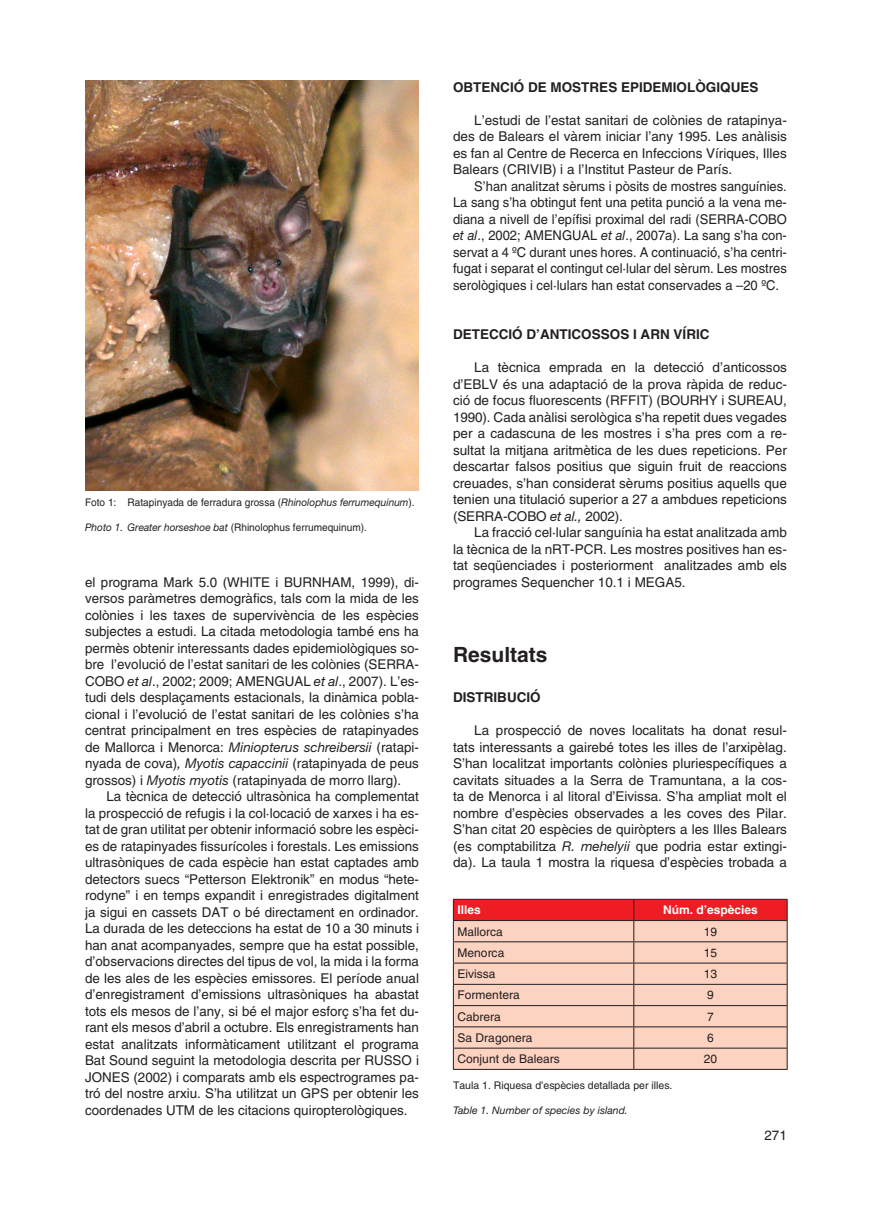
<style>
.page{position:relative;width:872px;height:1212px;background:#fff}
.page>*{position:absolute;margin:0;border:0;box-sizing:border-box;transform-origin:0 0}
.t1{font:700 21px "Helvetica LT Std";color:#231f20}
.t2{font:13.5px/16.5px "Helvetica LT Std";color:#231f20;text-align:justify}
.t3{font:13.5px/16.5px "Helvetica LT Std";color:#231f20;text-align:justify;scale:.96 1}
.t4{font:700 13.5px "Helvetica LT Std";color:#231f20}
.t5{font:12px "Helvetica LT Std";color:#231f20}
.t6{font:700 12px "Helvetica LT Std";color:#fff}
.t7{font:10.5px "Helvetica LT Std";color:#231f20;scale:.96 1}
.t8{font:10.5px "Helvetica LT Std";color:#231f20}
.t9{font:italic 10.5px "Helvetica Neue LT Std";color:#231f20}
.s1{font-family:"Helvetica Neue LT Std";font-style:italic}
</style>
<div class="page">
<img style="left:85px;top:81px;width:334px;height:409px">
<svg style="left:453px;top:899px;width:334px;height:170px;background:#eeb2a4"></svg>
<hr style="left:453px;top:1069px;width:181px;height:1px;background:#231f20">
<hr style="left:634px;top:1069px;width:153px;height:1px;background:#231f20">
<p class="t7" style="left:85px;top:496px;width:345px">Foto 1: Ratapinyada de ferradura grossa (<span class="s1">Rhinolophus ferrumequinum</span>).</p>
<p class="t7" style="left:85px;top:522px;width:295px"><span class="s1">Photo 1. Greater horseshoe bat</span> (Rhinolophus ferrumequinum).</p>
<p class="t2" style="left:85px;top:574px;width:335px">el programa Mark 5.0 (WHITE i BURNHAM, 1999), di&shy;versos paràmetres demogràfics, tals com la mida de les colònies i les taxes de supervivència de les espècies subjectes a estudi. La citada metodologia també ens ha permès obtenir interessants dades epidemiològiques so&shy;bre l’evolució de l’estat sanitari de les colònies (SERRA-COBO <span class="s1">et al</span>., 2002; 2009; AMENGUAL <span class="s1">et al</span>., 2007). L’es&shy;tudi dels desplaçaments estacionals, la dinàmica pobla&shy;cional i l’evolució de l’estat sanitari de les colònies s’ha centrat principalment en tres espècies de ratapinyades de Mallorca i Menorca: <span class="s1">Miniopterus schreibersii</span> (ratapi&shy;nyada de cova)<span class="s1">, Myotis capaccinii</span> (ratapinyada de peus grossos) i <span class="s1">Myotis myotis</span> (ratapinyada de morro llarg).</p>
<p class="t2" style="left:85px;top:788px;width:335px;text-indent:21px">La tècnica de detecció ultrasònica ha complementat la prospecció de refugis i la col·locació de xarxes i ha es&shy;tat de gran utilitat per obtenir informació sobre les espèci&shy;es de ratapinyades fissurícoles i forestals. Les emissions ultrasòniques de cada espècie han estat captades amb detectors suecs “Petterson Elektronik” en modus “hete&shy;rodyne” i en temps expandit i enregistrades digitalment ja sigui en cassets DAT o bé directament en ordinador.<br>La durada de les deteccions ha estat de 10 a 30 minuts i han anat acompanyades, sempre que ha estat possible, d’observacions directes del tipus de vol, la mida i la forma de les ales de les espècies emissores. El període anual d’enregistrament d’emissions ultrasòniques ha abastat tots els mesos de l’any, si bé el major esforç s’ha fet du&shy;rant els mesos d’abril a octubre. Els enregistraments han estat analitzats informàticament utilitzant el programa Bat Sound seguint la metodologia descrita per RUSSO i JONES (2002) i comparats amb els espectrogrames pa&shy;tró del nostre arxiu. S’ha utilitzat un GPS per obtenir les coordenades UTM de les citacions quiropterològiques.</p>
<p class="t4" style="left:453px;top:79px;width:20px">OBTENCIÓ</p>
<p class="t4" style="left:528px;top:79px;width:33px">DE MOSTRES</p>
<p class="t4" style="left:621px;top:79px;width:10px">EPIDEMIOL</p>
<p class="t4" style="left:695px;top:79px;width:46px">ÒGIQUES</p>
<p class="t2" style="left:453px;top:112px;width:335px;text-indent:21px">L’estudi de l’estat sanitari de colònies de ratapinya&shy;des de Balears el vàrem iniciar l’any 1995. Les anàlisis es fan al Centre de Recerca en Infeccions Víriques, Illes Balears (CRIVIB) i a l’Institut Pasteur de París.</p>
<p class="t3" style="left:453px;top:178px;width:349px;text-indent:21px">S’han analitzat sèrums i pòsits de mostres sanguínies.<br>La sang s’ha obtingut fent una petita punció a la vena me&shy;diana a nivell de l’epífisi proximal del radi (SERRA-COBO <span class="s1">et al</span>., 2002; AMENGUAL <span class="s1">et al</span>., 2007a). La sang s’ha con&shy;servat a 4 ºC durant unes hores. A continuació, s’ha centri&shy;fugat i separat el contingut cel·lular del sèrum. Les mostres serològiques i cel·lulars han estat conservades a –20 ºC.</p>
<p class="t4" style="left:453px;top:326px;width:20px">DETECCIÓ</p>
<p class="t4" style="left:526px;top:326px;width:24px">D’ANTICOSSOS</p>
<p class="t4" style="left:633px;top:326px;width:62px">I ARN VÍRIC</p>
<p class="t2" style="left:453px;top:359px;width:335px;text-indent:21px">La tècnica emprada en la detecció d’anticossos d’EBLV és una adaptació de la prova ràpida de reduc&shy;ció de focus fluorescents (RFFIT) (BOURHY i SUREAU, 1990). Cada anàlisi serològica s’ha repetit dues vegades per a cadascuna de les mostres i s’ha pres com a re&shy;sultat la mitjana aritmètica de les dues repeticions. Per descartar falsos positius que siguin fruit de reaccions creuades, s’han considerat sèrums positius aquells que tenien una titulació superior a 27 a ambdues repeticions (SERRA-COBO <span class="s1">et al.,</span> 2002).</p>
<p class="t2" style="left:453px;top:524px;width:335px;text-indent:21px">La fracció cel·lular sanguínia ha estat analitzada amb la tècnica de la nRT-PCR. Les mostres positives han es&shy;tat seqüenciades i posteriorment analitzades amb els programes Sequencher 10.1 i MEGA5.</p>
<h1 class="t1" style="left:453px;top:641px;width:96px">RESULTATS</h1>
<p class="t4" style="left:453px;top:689px;width:19px">DISTRIBUCIÓ</p>
<p class="t2" style="left:453px;top:722px;width:335px;text-indent:21px">La prospecció de noves localitats ha donat resul&shy;tats interessants a gairebé totes les illes de l’arxipèlag.<br>S’han localitzat importants colònies pluriespecífiques a cavitats situades a la Serra de Tramuntana, a la cos&shy;ta de Menorca i al litoral d’Eivissa. S’ha ampliat molt el nombre d’espècies observades a les coves des Pilar.<br>S’han citat 20 espècies de quiròpters a les Illes Balears (es comptabilitza <span class="s1">R. mehelyii</span> que podria estar extingi&shy;da). La taula 1 mostra la riquesa d’espècies trobada a</p>
<p class="t6" style="left:457px;top:903px;width:25px">ILLES</p>
<p class="t6" style="left:663px;top:903px;width:96px">NÚM. D’ESPÈCIES</p>
<p class="t5" style="left:457px;top:924px;width:47px">Mallorca</p>
<p class="t5" style="left:704px;top:924px;width:15px">19</p>
<p class="t5" style="left:457px;top:945px;width:48px">Menorca</p>
<p class="t5" style="left:704px;top:945px;width:15px">15</p>
<p class="t5" style="left:457px;top:967px;width:40px">Eivissa</p>
<p class="t5" style="left:704px;top:967px;width:15px">13</p>
<p class="t5" style="left:457px;top:988px;width:64px">Formentera</p>
<p class="t5" style="left:707px;top:988px;width:8px">9</p>
<p class="t5" style="left:457px;top:1009px;width:45px">Cabrera</p>
<p class="t5" style="left:707px;top:1009px;width:8px">7</p>
<p class="t5" style="left:457px;top:1030px;width:76px">Sa Dragonera</p>
<p class="t5" style="left:707px;top:1030px;width:8px">6</p>
<p class="t5" style="left:457px;top:1052px;width:104px">Conjunt de Balears</p>
<p class="t5" style="left:704px;top:1052px;width:15px">20</p>
<p class="t8" style="left:453px;top:1079px;width:221px">Taula 1. Riquesa d’espècies detallada per illes.</p>
<p class="t9" style="left:453px;top:1104px;width:176px">Table 1. Number of species by island.</p>
<p class="t2" style="left:764px;top:1126px;width:24px">271</p>
</div>
